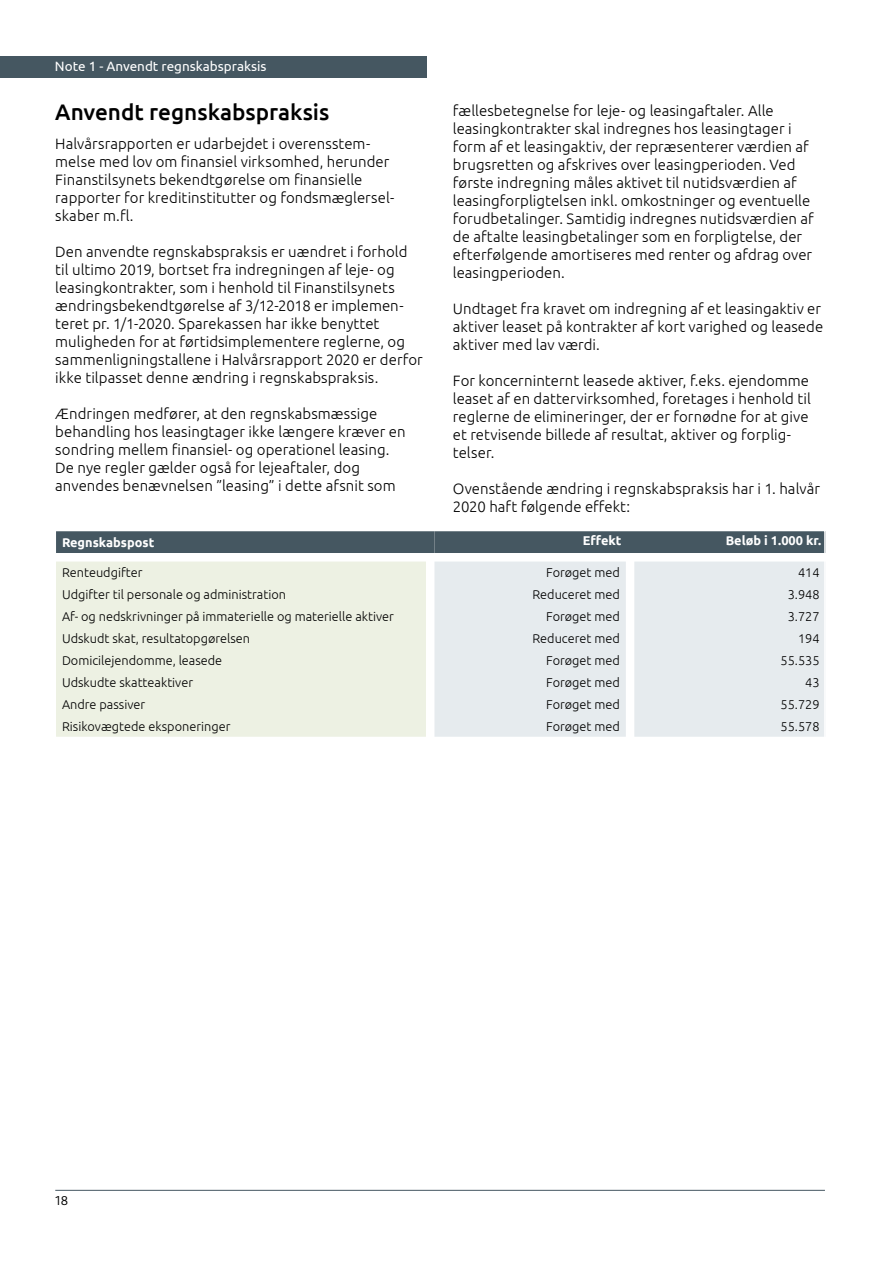
<style>
.page{position:relative;width:893px;height:1263px;background:#fff}
.page>*{position:absolute;margin:0;border:0;box-sizing:border-box;transform-origin:0 0}
.t1{font:500 22.5px "Ubuntu";color:#000}
.t2{font:300 15px/18px "Ubuntu";letter-spacing:.005em;color:#000}
.t3{font:13.5px "Ubuntu";color:#fff}
.t4{font:300 13.5px "Bliss 2";color:#000}
.t5{font:300 12.75px "Ubuntu";color:#000}
.t6{font:700 12.75px "Ubuntu";color:#fff}
</style>
<div class="page">
<hr style="left:55px;top:1190px;width:770px;height:1px;background:#455761">
<div style="left:0;top:56px;width:427px;height:21px;background:#455761"></div>
<svg style="left:58px;top:533px;width:765px;height:204px;background:#d1d7ce"></svg>
<div style="left:434px;top:561px;width:389px;height:176px;background:#e6ebee"></div>
<div style="left:55px;top:530px;width:771px;height:220px;border:2px solid #fff"></div>
<p class="t3" style="left:55px;top:58px;width:213px">Note 1 - Anvendt regnskabspraksis</p>
<h1 class="t1" style="left:55px;top:97px;width:276px">Anvendt regnskabspraksis</h1>
<p class="t2" style="left:55px;top:135px;width:341px">Halvårsrapporten er udarbejdet i overensstem&shy;melse med lov om finansiel virksomhed, herunder Finanstilsynets bekendtgørelse om finansielle rapporter for kreditinstitutter og fondsmæglersel&shy;skaber m.fl.</p>
<p class="t2" style="left:55px;top:243px;width:369px">Den anvendte regnskabspraksis er uændret i forhold til ultimo 2019, bortset fra indregningen af leje- og leasingkontrakter, som i henhold til Finanstilsynets ændringsbekendtgørelse af 3/12-2018 er implemen&shy;teret pr. 1/1-2020. Sparekassen har ikke benyttet muligheden for at førtidsimplementere reglerne, og sammenligningstallene i Halvårsrapport 2020 er derfor ikke tilpasset denne ændring i regnskabspraksis.</p>
<p class="t2" style="left:55px;top:405px;width:352px">Ændringen medfører, at den regnskabsmæssige behandling hos leasingtager ikke længere kræver en sondring mellem finansiel- og operationel leasing.<br>De nye regler gælder også for lejeaftaler, dog anvendes benævnelsen ”leasing” i dette afsnit som</p>
<p class="t2" style="left:453px;top:101px;width:362px">fællesbetegnelse for leje- og leasingaftaler. Alle leasingkontrakter skal indregnes hos leasingtager i form af et leasingaktiv, der repræsenterer værdien af brugsretten og afskrives over leasingperioden. Ved første indregning måles aktivet til nutidsværdien af leasingforpligtelsen inkl. omkostninger og eventuelle forudbetalinger. Samtidig indregnes nutidsværdien af de aftalte leasingbetalinger som en forpligtelse, der efterfølgende amortiseres med renter og afdrag over leasingperioden.</p>
<p class="t2" style="left:453px;top:299px;width:372px">Undtaget fra kravet om indregning af et leasingaktiv er aktiver leaset på kontrakter af kort varighed og leasede aktiver med lav værdi.</p>
<p class="t2" style="left:453px;top:371px;width:359px">For koncerninternt leasede aktiver, f.eks. ejendomme leaset af en dattervirksomhed, foretages i henhold til reglerne de elimineringer, der er fornødne for at give et retvisende billede af resultat, aktiver og forplig&shy;telser.</p>
<p class="t2" style="left:453px;top:479px;width:369px">Ovenstående ændring i regnskabspraksis har i 1. halvår<br>2020 haft følgende effekt:</p>
<p class="t6" style="left:62px;top:535px;width:94px">Regnskabspost</p>
<p class="t6" style="left:583px;top:533px;width:40px">Effekt</p>
<p class="t6" style="left:726px;top:533px;width:97px">Beløb i 1.000 kr.</p>
<p class="t5" style="left:62px;top:565px;width:82px">Renteudgifter</p>
<p class="t5" style="left:546px;top:565px;width:75px">Forøget med</p>
<p class="t5" style="left:798px;top:565px;width:23px">414</p>
<p class="t5" style="left:62px;top:587px;width:226px">Udgifter til personale og administration</p>
<p class="t5" style="left:532px;top:587px;width:89px">Reduceret med</p>
<p class="t5" style="left:788px;top:587px;width:33px">3.948</p>
<p class="t5" style="left:62px;top:609px;width:333px">Af- og nedskrivninger på immaterielle og materielle aktiver</p>
<p class="t5" style="left:546px;top:609px;width:75px">Forøget med</p>
<p class="t5" style="left:788px;top:609px;width:33px">3.727</p>
<p class="t5" style="left:62px;top:631px;width:190px">Udskudt skat, resultatopgørelsen</p>
<p class="t5" style="left:532px;top:631px;width:89px">Reduceret med</p>
<p class="t5" style="left:798px;top:631px;width:23px">194</p>
<p class="t5" style="left:62px;top:653px;width:162px">Domicilejendomme, leasede</p>
<p class="t5" style="left:546px;top:653px;width:75px">Forøget med</p>
<p class="t5" style="left:781px;top:653px;width:41px">55.535</p>
<p class="t5" style="left:62px;top:675px;width:133px">Udskudte skatteaktiver</p>
<p class="t5" style="left:546px;top:675px;width:75px">Forøget med</p>
<p class="t5" style="left:805px;top:675px;width:16px">43</p>
<p class="t5" style="left:62px;top:697px;width:85px">Andre passiver</p>
<p class="t5" style="left:546px;top:697px;width:75px">Forøget med</p>
<p class="t5" style="left:781px;top:697px;width:41px">55.729</p>
<p class="t5" style="left:62px;top:718px;width:170px">Risikovægtede eksponeringer</p>
<p class="t5" style="left:546px;top:718px;width:75px">Forøget med</p>
<p class="t5" style="left:781px;top:718px;width:41px">55.578</p>
<p class="t4" style="left:55px;top:1192px;width:14px">18</p>
</div>
